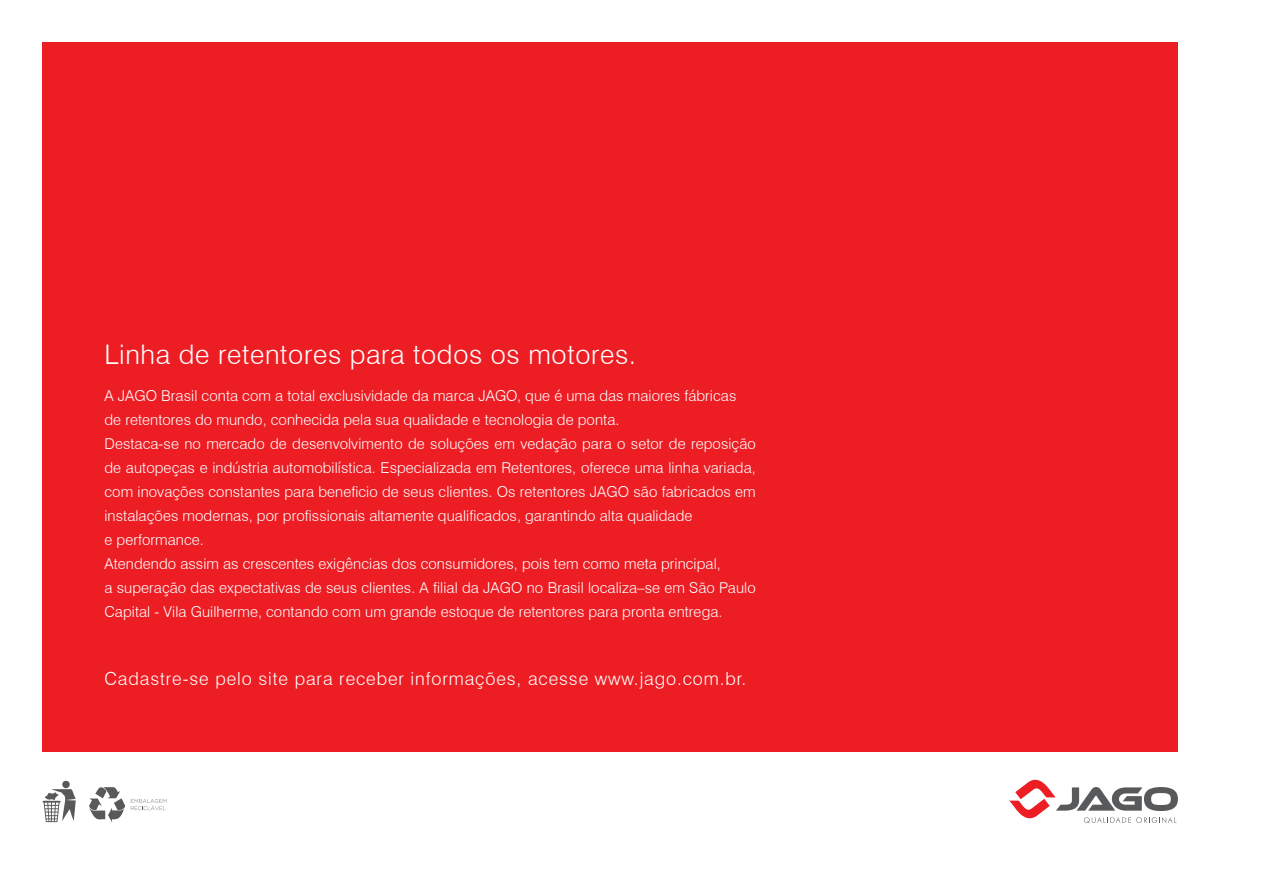
<style>
.page{position:relative;width:1263px;height:893px;background:#fff}
.page>*{position:absolute;margin:0;border:0;box-sizing:border-box;transform-origin:0 0}
.t1{font:300 27px "Swiss 721 BT";letter-spacing:.025em;color:#fff}
.t2{font:300 18px "Swiss 721 BT";letter-spacing:.05em;color:#fff}
.t3{font:300 15px/24px "Swiss 721 BT";letter-spacing:.005em;color:#fff}
</style>
<div class="page">
<div style="left:43px;top:43px;width:1135px;height:709px;background:#ed1d24"></div>
<svg style="left:131px;top:799px;width:35px;height:11px"></svg>
<svg style="left:89px;top:787px;width:36px;height:35px"></svg>
<svg style="left:42px;top:780px;width:34px;height:42px"></svg>
<svg style="left:1009px;top:779px;width:169px;height:44px"></svg>
<h1 class="t1" style="left:104px;top:338px;width:533px">Linha de retentores para todos os motores.</h1>
<p class="t3" style="left:104px;top:383px;width:653px">A JAGO Brasil conta com a total exclusividade da marca JAGO, que é uma das maiores fábricas de retentores do mundo, conhecida pela sua qualidade e tecnologia de ponta.<br>Destaca-se no mercado de desenvolvimento de soluções em vedação para o setor de reposição de autopeças e indústria automobilística. Especializada em Retentores, oferece uma linha variada, com inovações constantes para beneficio de seus clientes. Os retentores JAGO são fabricados em instalações modernas, por profissionais altamente qualificados, garantindo alta qualidade<br>e performance.<br>Atendendo assim as crescentes exigências dos consumidores, pois tem como meta principal,<br>a superação das expectativas de seus clientes. A filial da JAGO no Brasil localiza–se em São Paulo Capital - Vila Guilherme, contando com um grande estoque de retentores para pronta entrega.</p>
<p class="t2" style="left:104px;top:668px;width:643px">Cadastre-se pelo site para receber informações, acesse www.jago.com.br.</p>
</div>
